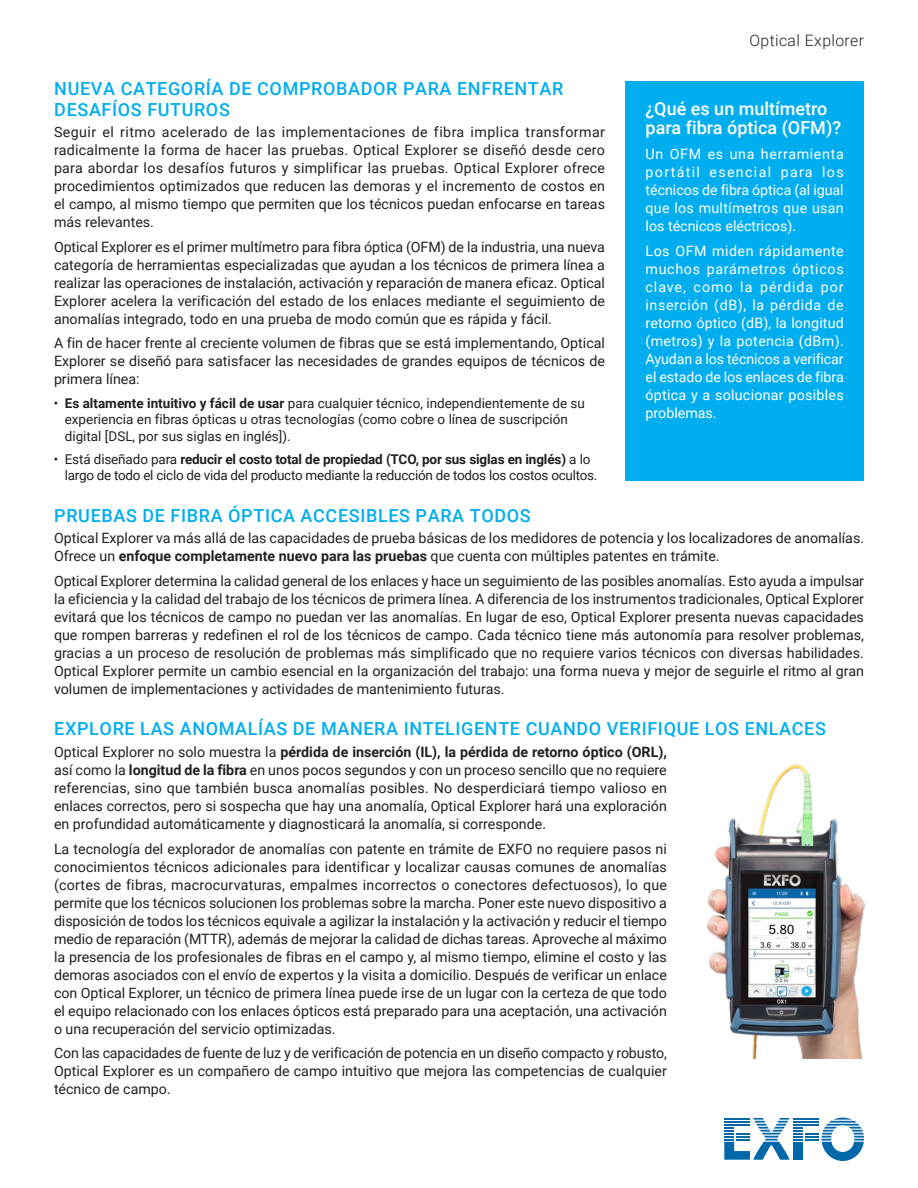
<style>
.page{position:relative;width:918px;height:1188px;background:#fff}
.page>*{position:absolute;margin:0;border:0;box-sizing:border-box;transform-origin:0 0}
.t1{font:500 18px/21px "Roboto";letter-spacing:.035em;color:#00aeef}
.t2{font:500 18px/19.5px "Roboto";color:#fff}
.t3{font:300 15.75px "Roboto";letter-spacing:.025em;color:#231f20}
.t4{font:14.25px/18px "Roboto";color:#231f20;text-align:justify}
.t5{font:14.25px/18px "Roboto";letter-spacing:.005em;color:#fff;text-align:justify}
.t6{font:13.5px/16.5px "Roboto";color:#231f20}
.t7{font:13.5px/16.5px "Roboto";letter-spacing:-.02em;color:#231f20}
.s1{font-weight:700}
</style>
<div class="page">
<svg style="left:724px;top:1118px;width:140px;height:43px"></svg>
<hr style="left:724px;top:1124px;width:26px;height:2px;background:#0068a9">
<img style="left:707px;top:764px;width:158px;height:294px">
<div style="left:625px;top:81px;width:239px;height:400px;background:#00aeef"></div>
<p class="t3" style="left:750px;top:30px;width:116px">Optical Explorer</p>
<p class="t1" style="left:54px;top:77px;width:511px">NUEVA CATEGORÍA DE COMPROBADOR PARA ENFRENTAR<br>DESAFÍOS FUTUROS</p>
<p class="t4" style="left:54px;top:122px;width:553px">Seguir el ritmo acelerado de las implementaciones de fibra implica transformar radicalmente la forma de hacer las pruebas. Optical Explorer se diseñó desde cero para abordar los desafíos futuros y simplificar las pruebas. Optical Explorer ofrece procedimientos optimizados que reducen las demoras y el incremento de costos en el campo, al mismo tiempo que permiten que los técnicos puedan enfocarse en tareas más relevantes.</p>
<p class="t4" style="left:54px;top:237px;width:553px">Optical Explorer es el primer multímetro para fibra óptica (OFM) de la industria, una nueva categoría de herramientas especializadas que ayudan a los técnicos de primera línea a realizar las operaciones de instalación, activación y reparación de manera eficaz. Optical Explorer acelera la verificación del estado de los enlaces mediante el seguimiento de anomalías integrado, todo en una prueba de modo común que es rápida y fácil.</p>
<p class="t4" style="left:54px;top:334px;width:553px">A fin de hacer frente al creciente volumen de fibras que se está implementando, Optical Explorer se diseñó para satisfacer las necesidades de grandes equipos de técnicos de primera línea:</p>
<p class="t6" style="left:65px;top:394px;width:522px;text-indent:-11px">• <span class="s1">Es altamente intuitivo y fácil de usar</span> para cualquier técnico, independientemente de su experiencia en fibras ópticas u otras tecnologías (como cobre o línea de suscripción digital [DSL, por sus siglas en inglés]).</p>
<p class="t7" style="left:65px;top:450px;width:534px;text-indent:-11px">• Está diseñado para <span class="s1">reducir el costo total de propiedad (TCO, por sus siglas en inglés)</span> a lo largo de todo el ciclo de vida del producto mediante la reducción de todos los costos ocultos.</p>
<p class="t1" style="left:54px;top:504px;width:478px">PRUEBAS DE FIBRA ÓPTICA ACCESIBLES PARA TODOS</p>
<p class="t4" style="left:54px;top:529px;width:812px">Optical Explorer va más allá de las capacidades de prueba básicas de los medidores de potencia y los localizadores de anomalías.<br>Ofrece un <span class="s1">enfoque completamente nuevo para las pruebas</span> que cuenta con múltiples patentes en trámite.</p>
<p class="t4" style="left:54px;top:571px;width:812px">Optical Explorer determina la calidad general de los enlaces y hace un seguimiento de las posibles anomalías. Esto ayuda a impulsar la eficiencia y la calidad del trabajo de los técnicos de primera línea. A diferencia de los instrumentos tradicionales, Optical Explorer evitará que los técnicos de campo no puedan ver las anomalías. En lugar de eso, Optical Explorer presenta nuevas capacidades que rompen barreras y redefinen el rol de los técnicos de campo. Cada técnico tiene más autonomía para resolver problemas, gracias a un proceso de resolución de problemas más simplificado que no requiere varios técnicos con diversas habilidades.<br>Optical Explorer permite un cambio esencial en la organización del trabajo: una forma nueva y mejor de seguirle el ritmo al gran volumen de implementaciones y actividades de mantenimiento futuras.</p>
<p class="t1" style="left:54px;top:718px;width:773px">EXPLORE LAS ANOMALÍAS DE MANERA INTELIGENTE CUANDO VERIFIQUE LOS ENLACES</p>
<p class="t4" style="left:54px;top:742px;width:614px">Optical Explorer no solo muestra la <span class="s1">pérdida de inserción (IL), la pérdida de retorno óptico (ORL), </span>así como la <span class="s1">longitud de la fibra</span> en unos pocos segundos y con un proceso sencillo que no requiere referencias, sino que también busca anomalías posibles. No desperdiciará tiempo valioso en enlaces correctos, pero si sospecha que hay una anomalía, Optical Explorer hará una exploración en profundidad automáticamente y diagnosticará la anomalía, si corresponde.</p>
<p class="t4" style="left:54px;top:839px;width:615px">La tecnología del explorador de anomalías con patente en trámite de EXFO no requiere pasos ni conocimientos técnicos adicionales para identificar y localizar causas comunes de anomalías (cortes de fibras, macrocurvaturas, empalmes incorrectos o conectores defectuosos), lo que permite que los técnicos solucionen los problemas sobre la marcha. Poner este nuevo dispositivo a disposición de todos los técnicos equivale a agilizar la instalación y la activación y reducir el tiempo medio de reparación (MTTR), además de mejorar la calidad de dichas tareas. Aproveche al máximo la presencia de los profesionales de fibras en el campo y, al mismo tiempo, elimine el costo y las demoras asociados con el envío de expertos y la visita a domicilio. Después de verificar un enlace con Optical Explorer, un técnico de primera línea puede irse de un lugar con la certeza de que todo el equipo relacionado con los enlaces ópticos está preparado para una aceptación, una activación o una recuperación del servicio optimizadas.</p>
<p class="t4" style="left:54px;top:1044px;width:614px">Con las capacidades de fuente de luz y de verificación de potencia en un diseño compacto y robusto, Optical Explorer es un compañero de campo intuitivo que mejora las competencias de cualquier técnico de campo.</p>
<p class="t2" style="left:646px;top:98px;width:197px">¿Qué es un multímetro para fibra óptica (OFM)?</p>
<p class="t5" style="left:646px;top:144px;width:200px">Un OFM es una herramienta portátil esencial para los técnicos de fibra óptica (al igual que los multímetros que usan los técnicos eléctricos).</p>
<p class="t5" style="left:646px;top:241px;width:200px">Los OFM miden rápidamente muchos parámetros ópticos clave, como la pérdida por inserción (dB), la pérdida de retorno óptico (dB), la longitud (metros) y la potencia (dBm).<br>Ayudan a los técnicos a verificar el estado de los enlaces de fibra óptica y a solucionar posibles problemas.</p>
</div>
